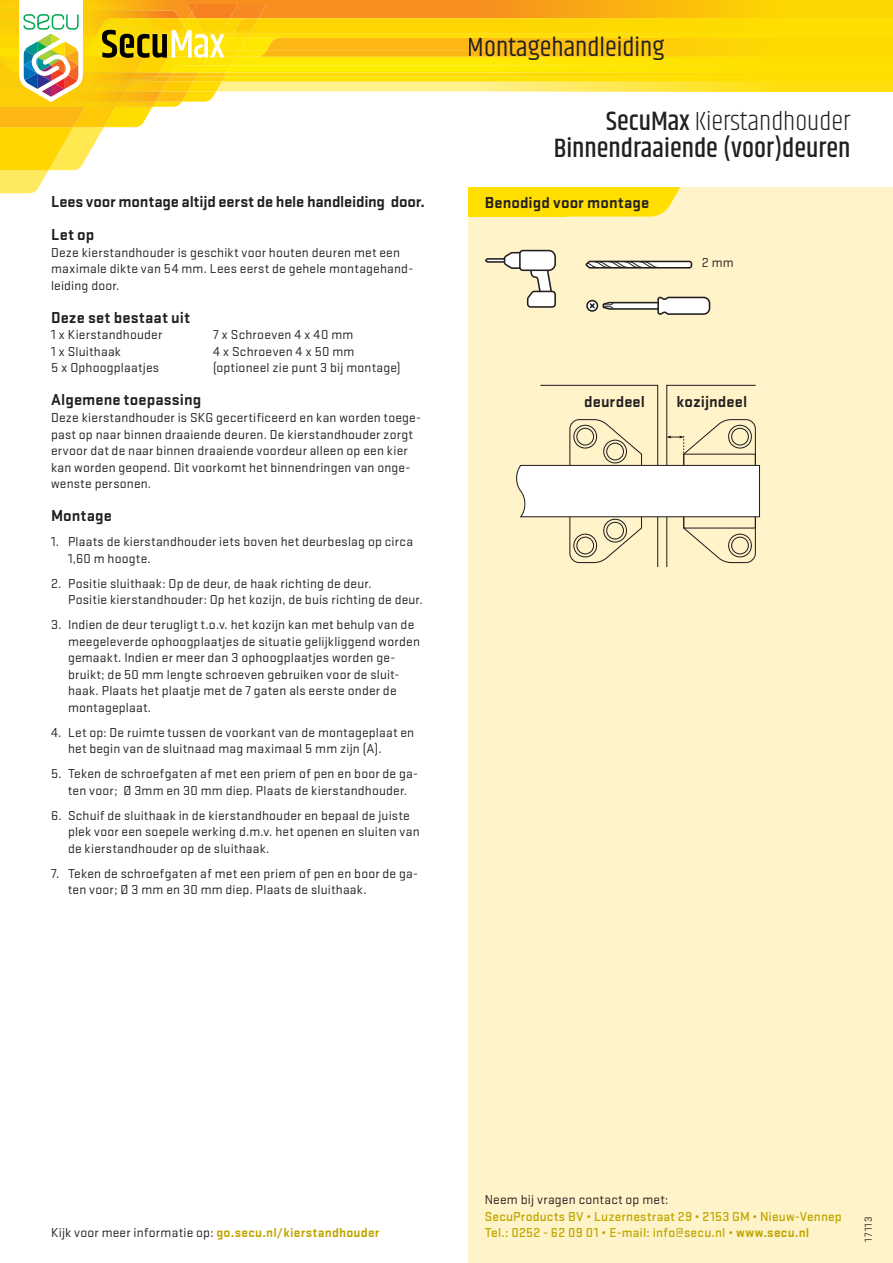
<style>
.page{position:relative;width:893px;height:1263px;background:#fff}
.page>*{position:absolute;margin:0;border:0;box-sizing:border-box;transform-origin:0 0}
.t1{font:500 27px/27px "Khand";color:#231f20;text-align:right}
.t2{font:27px "Khand";color:#231f20}
.Kop{font:700 16.5px "Stratum 2";letter-spacing:.005em;color:#231f20}
.Kop-2{font:700 16.5px "Stratum 2";letter-spacing:-.015em;color:#231f20}
.Body{font:13.5px/16.5px "Stratum 2";letter-spacing:.015em;color:#231f20}
.t3{font:500 13.5px/16.5px "Stratum 2";letter-spacing:.015em;color:#bfa600}
.Body-2{font:700 13.5px "Stratum 2";letter-spacing:.015em;color:#bfa600}
.Body-3{font:10.5px "Stratum 2";letter-spacing:.11em;color:#231f20}
.s1{font-weight:300}
.s2{font-weight:400;color:#231f20}
.s3{font-weight:700}
</style>
<div class="page">
<div style="left:468px;top:187px;width:425px;height:1076px;background:#fff4c9"></div>
<svg style="left:0;top:0;width:893px;height:217px"></svg>
<svg style="left:585px;top:261px;width:107px;height:8px"></svg>
<svg style="left:485px;top:250px;width:71px;height:58px"></svg>
<svg style="left:602px;top:296px;width:109px;height:19px"></svg>
<div style="left:586px;top:300px;width:12px;height:12px;border:2px solid #231f20;border-radius:50%"></div>
<svg style="left:588px;top:302px;width:8px;height:8px"></svg>
<svg style="left:516px;top:385px;width:244px;height:181px"></svg>
<p class="Kop-2" style="left:51px;top:191px;width:375px">Lees voor montage altijd eerst de hele handleiding door.</p>
<p class="Kop" style="left:51px;top:224px;width:45px">Let op</p>
<p class="Body" style="left:51px;top:244px;width:364px">Deze kierstandhouder is geschikt voor houten deuren met een maximale dikte van 54 mm. Lees eerst de gehele montagehand&shy;leiding door.</p>
<p class="Kop" style="left:51px;top:306px;width:140px">Deze set bestaat uit</p>
<p class="Body" style="left:51px;top:326px;width:113px">1 x Kierstandhouder</p>
<p class="Body" style="left:213px;top:326px;width:142px">7 x Schroeven 4 x 40 mm</p>
<p class="Body" style="left:51px;top:343px;width:71px">1 x Sluithaak</p>
<p class="Body" style="left:213px;top:343px;width:143px">4 x Schroeven 4 x 50 mm</p>
<p class="Body" style="left:51px;top:359px;width:110px">5 x Ophoogplaatjes</p>
<p class="Body" style="left:213px;top:359px;width:189px">(optioneel zie punt 3 bij montage)</p>
<p class="Kop" style="left:51px;top:389px;width:152px">Algemene toepassing</p>
<p class="Body" style="left:51px;top:409px;width:372px">Deze kierstandhouder is SKG gecertificeerd en kan worden toege&shy;past op naar binnen draaiende deuren. De kierstandhouder zorgt ervoor dat de naar binnen draaiende voordeur alleen op een kier kan worden geopend. Dit voorkomt het binnendringen van onge&shy;wenste personen.</p>
<p class="Kop" style="left:51px;top:504px;width:62px">Montage</p>
<p class="Body" style="left:68px;top:533px;width:347px;text-indent:-17px">1. Plaats de kierstandhouder iets boven het deurbeslag op circa<br>1,60 m hoogte.</p>
<p class="Body" style="left:68px;top:574px;width:356px;text-indent:-17px">2. Positie sluithaak: Op de deur, de haak richting de deur.<br>Positie kierstandhouder: Op het kozijn, de buis richting de deur.</p>
<p class="Body" style="left:68px;top:616px;width:353px;text-indent:-17px">3. Indien de deur terugligt t.o.v. het kozijn kan met behulp van de meegeleverde ophoogplaatjes de situatie gelijkliggend worden gemaakt. Indien er meer dan 3 ophoogplaatjes worden ge&shy;bruikt; de 50 mm lengte schroeven gebruiken voor de sluit&shy;haak. Plaats het plaatje met de 7 gaten als eerste onder de montageplaat.</p>
<p class="Body" style="left:68px;top:723px;width:348px;text-indent:-17px">4. Let op: De ruimte tussen de voorkant van de montageplaat en het begin van de sluitnaad mag maximaal 5 mm zijn (A).</p>
<p class="Body" style="left:51px;top:765px;width:369px;text-align:center">5. Teken de schroefgaten af met een priem of pen en boor de ga&shy;ten voor; Ø 3mm en 30 mm diep. Plaats de kierstandhouder.</p>
<p class="Body" style="left:68px;top:806px;width:353px;text-indent:-17px">6. Schuif de sluithaak in de kierstandhouder en bepaal de juiste plek voor een soepele werking d.m.v. het openen en sluiten van de kierstandhouder op de sluithaak.</p>
<p class="Body" style="left:68px;top:864px;width:352px;text-indent:-17px">7. Teken de schroefgaten af met een priem of pen en boor de ga&shy;ten voor; Ø 3 mm en 30 mm diep. Plaats de sluithaak.</p>
<h1 class="t2" style="left:468px;top:31px;width:198px">Montagehandleiding</h1>
<h1 class="t1" style="left:553px;top:110px;width:298px">SecuMax <span class="s1">Kierstandhouder<br></span>Binnendraaiende (voor)deuren</h1>
<p class="Kop" style="left:485px;top:191px;width:166px">Benodigd voor montage</p>
<p class="Body" style="left:702px;top:254px;width:33px">2 mm</p>
<p class="Kop" style="left:584px;top:390px;width:62px">deurdeel</p>
<p class="Kop" style="left:676px;top:390px;width:72px">kozijndeel</p>
<p class="Body-2" style="left:51px;top:1224px;width:330px"><span class="s2">Kijk voor meer informatie op:</span> go.secu.nl/kierstandhouder</p>
<p class="Body" style="left:485px;top:1191px;width:185px">Neem bij vragen contact op met:</p>
<p class="t3" style="left:485px;top:1207px;width:359px">SecuProducts BV • Luzernestraat 29 • 2153 GM • Nieuw-Vennep<br>Tel.: 0252 - 62 09 01 • E-mail: info@secu.nl • <span class="s3">www.secu.nl</span></p>
<p class="Body-3" style="left:861px;top:1242px;width:27px;rotate:-90deg">17113</p>
</div>
